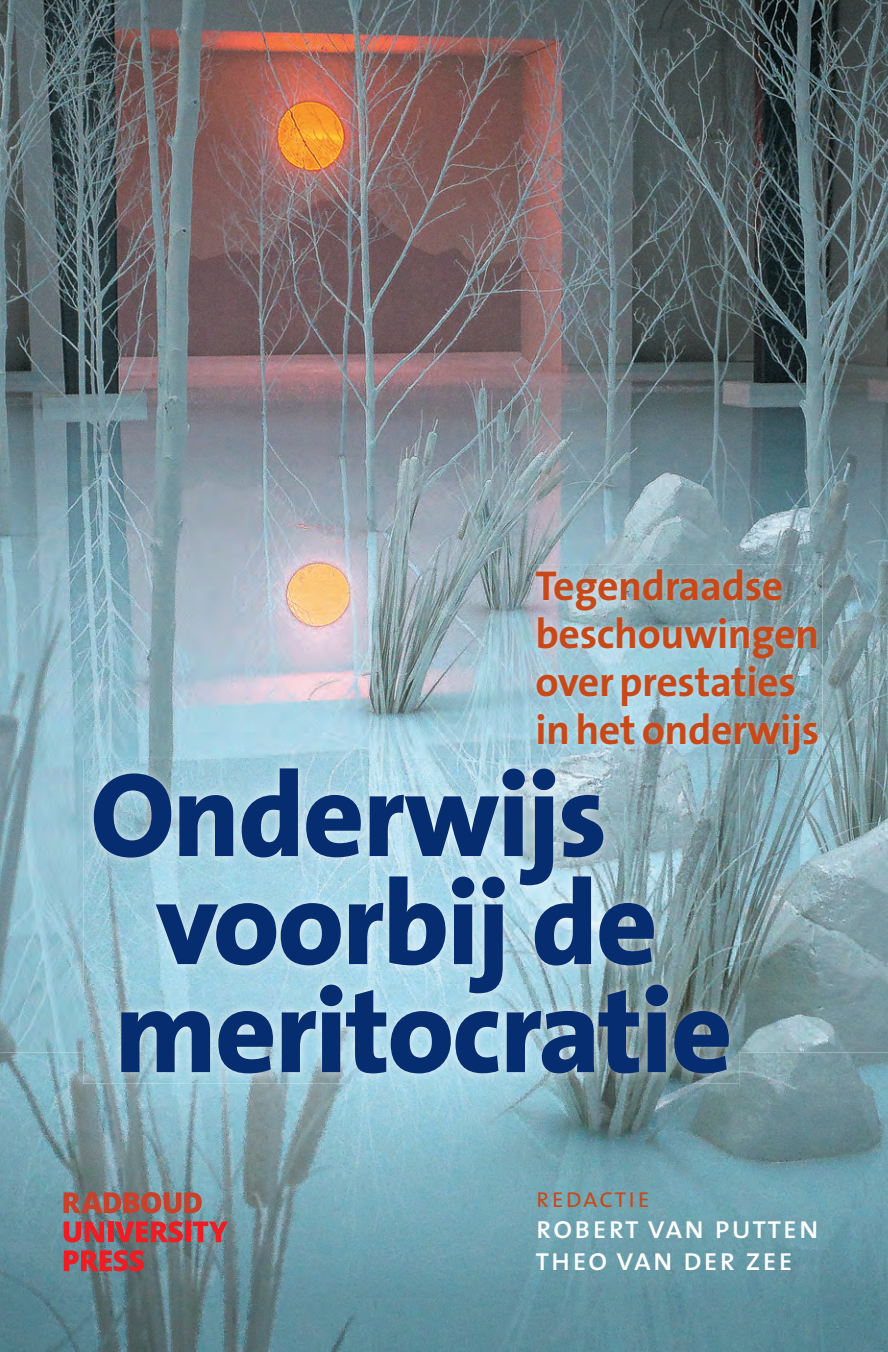
<style>
.page{position:relative;width:888px;height:1352px;background:#fff}
.page>*{position:absolute;margin:0;border:0;box-sizing:border-box;transform-origin:0 0}
.t1{font:800 120px "The Sans";letter-spacing:-.02em;color:#052d6f}
.t2{font:700 42px/48px "The Sans";letter-spacing:-.01em;color:#c74919}
.t3{font:32px/31.4px "The Sans Caps";letter-spacing:.04em;color:#fff}
.t4{font:28px "The Sans Semi Light Caps";letter-spacing:.05em;color:#c74919}
</style>
<div class="page">
<img style="left:0;top:0;width:888px;height:1052px">
<img style="left:83px;top:758px;width:656px;height:235px">
<img style="left:83px;top:993px;width:7px;height:59px">
<img style="left:729px;top:993px;width:10px;height:59px">
<img style="left:90px;top:984px;width:639px;height:68px">
<img style="left:531px;top:564px;width:292px;height:196px">
<img style="left:531px;top:758px;width:208px;height:2px">
<img style="left:0;top:1052px;width:345px;height:300px">
<img style="left:345px;top:1083px;width:347px;height:269px">
<img style="left:692px;top:1052px;width:196px;height:300px">
<img style="left:83px;top:1052px;width:656px;height:31px">
<img style="left:90px;top:1052px;width:639px;height:21px">
<svg style="left:64px;top:1221px;width:40px;height:21px"></svg>
<div style="left:108px;top:1221px;width:5px;height:21px;background:#ee1d23"></div>
<svg style="left:115px;top:1221px;width:68px;height:21px"></svg>
<div style="left:185px;top:1221px;width:6px;height:21px;background:#ee1d23"></div>
<svg style="left:193px;top:1221px;width:35px;height:21px"></svg>
<svg style="left:64px;top:1250px;width:80px;height:21px;background:#b84249"></svg>
<svg style="left:63px;top:1192px;width:139px;height:21px;background:#a65f55"></svg>
<p class="t2" style="left:535px;top:561px;width:285px">Tegendraadse beschouwingen over prestaties in het onderwijs</p>
<h1 class="t1" style="left:90px;top:714px;width:518px">Onderwijs</h1>
<h1 class="t1" style="left:156px;top:822px;width:504px">voorbij de</h1>
<h1 class="t1" style="left:114px;top:930px;width:620px">meritocratie</h1>
<p class="t4" style="left:535px;top:1174px;width:116px">redactie</p>
<p class="t3" style="left:535px;top:1210px;width:285px">robert van putten theo van der zee</p>
</div>
